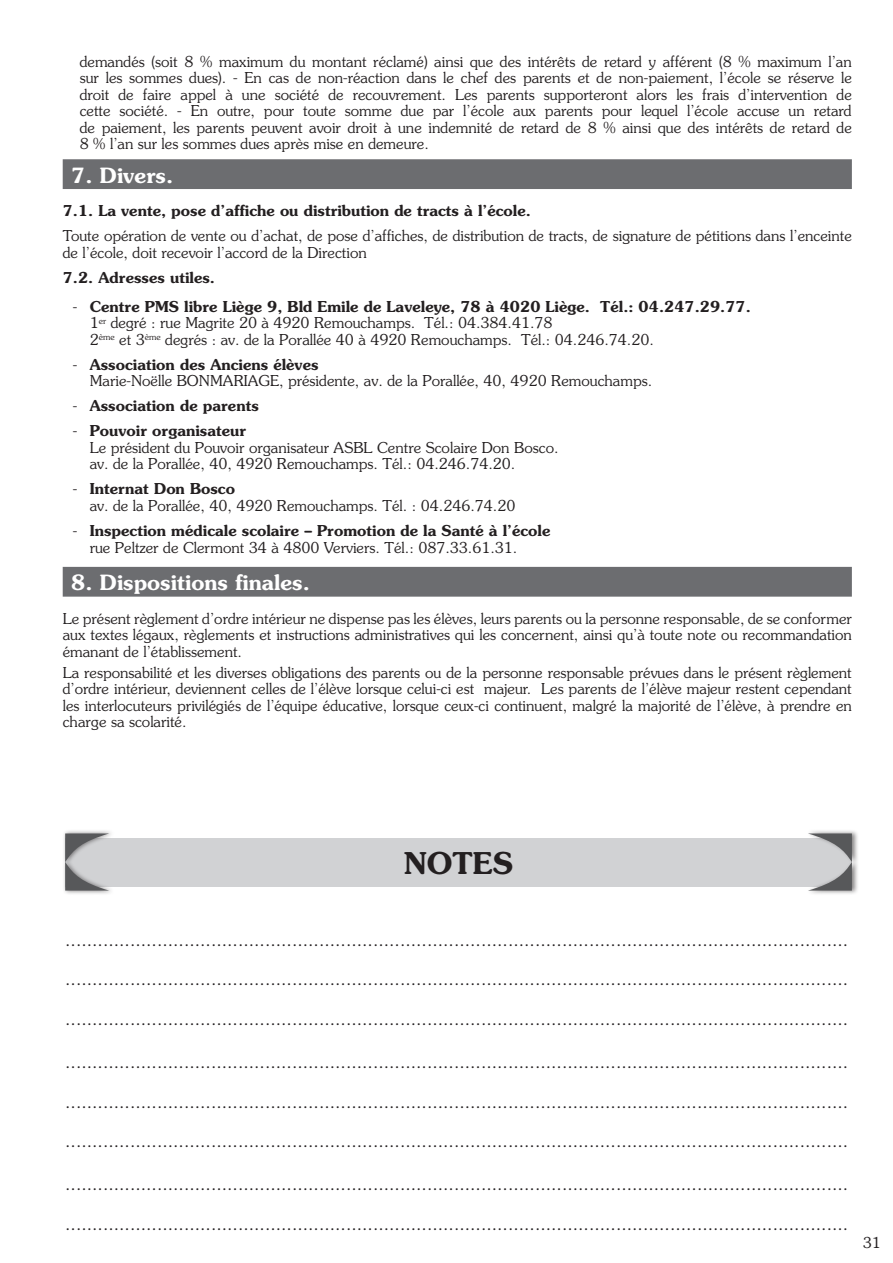
<style>
.page{position:relative;width:893px;height:1263px;background:#fff}
.page>*{position:absolute;margin:0;border:0;box-sizing:border-box;transform-origin:0 0}
.Titre_1{font:600 30px "Souvenir";color:#231f20}
.t1{font:600 21px "Souvenir";color:#fff}
.t2{font:300 18px "Souvenir";color:#231f20}
.t3{font:300 15px/16.5px "Souvenir";color:#231f20}
.t4{font:600 15px "Souvenir";color:#231f20}
.s1{font-weight:600}
.s2{font-weight:300}
</style>
<div class="page">
<div style="left:63px;top:159px;width:789px;height:30px;background:#6c6d70"></div>
<div style="left:63px;top:567px;width:789px;height:30px;background:#6c6d70"></div>
<div style="left:65px;top:838px;width:787px;height:49px;background:#d1d2d4"></div>
<div style="left:63px;top:829px;width:52px;height:66px;background:#231f20;opacity:.55"></div>
<svg style="left:65px;top:833px;width:44px;height:57px"></svg>
<div style="left:806px;top:829px;width:53px;height:66px;background:#231f20;opacity:.55"></div>
<svg style="left:808px;top:833px;width:44px;height:57px"></svg>
<p class="t3" style="left:80px;top:53px;width:774px;text-align:justify">demandés (soit 8 % maximum du montant réclamé) ainsi que des intérêts de retard y afférent (8 % maximum l’an sur les sommes dues). - En cas de non-réaction dans le chef des parents et de non-paiement, l’école se réserve le droit de faire appel à une société de recouvrement. Les parents supporteront alors les frais d’intervention de cette société. - En outre, pour toute somme due par l’école aux parents pour lequel l’école accuse un retard de paiement, les parents peuvent avoir droit à une indemnité de retard de 8 % ainsi que des intérêts de retard de 8 % l’an sur les sommes dues après mise en demeure.</p>
<p class="t1" style="left:71px;top:161px;width:104px">7. Divers.</p>
<p class="t4" style="left:63px;top:201px;width:470px">7.1. La vente, pose d’affiche ou distribution de tracts à l’école.</p>
<p class="t3" style="left:63px;top:227px;width:791px">Toute opération de vente ou d’achat, de pose d’affiches, de distribution de tracts, de signature de pétitions dans l’enceinte de l’école, doit recevoir l’accord de la Direction</p>
<p class="t4" style="left:63px;top:268px;width:154px">7.2. Adresses utiles.</p>
<p class="t3" style="left:90px;top:298px;width:663px;text-indent:-17px">- <span class="s1">Centre PMS libre Liège 9, Bld Emile de Laveleye, 78 à 4020 Liège. Tél.: 04.247.29.77.<br></span>1<sup>er</sup> degré : rue Magrite 20 à 4920 Remouchamps. Tél.: 04.384.41.78<br>2<sup>ème</sup> et 3<sup>ème</sup> degrés : av. de la Porallée 40 à 4920 Remouchamps. Tél.: 04.246.74.20.</p>
<p class="t3" style="left:90px;top:356px;width:564px;text-indent:-17px">- <span class="s1">Association des Anciens élèves<br></span>Marie-Noëlle BONMARIAGE, présidente, av. de la Porallée, 40, 4920 Remouchamps.</p>
<p class="t4" style="left:73px;top:396px;width:188px"><span class="s2">-</span> Association de parents</p>
<p class="t3" style="left:90px;top:422px;width:470px;text-indent:-17px">- <span class="s1">Pouvoir organisateur<br></span>Le président du Pouvoir organisateur ASBL Centre Scolaire Don Bosco. av. de la Porallée, 40, 4920 Remouchamps. Tél.: 04.246.74.20.</p>
<p class="t3" style="left:90px;top:480px;width:427px;text-indent:-17px">- <span class="s1">Internat Don Bosco<br></span>av. de la Porallée, 40, 4920 Remouchamps. Tél. : 04.246.74.20</p>
<p class="t3" style="left:90px;top:522px;width:462px;text-indent:-17px">- <span class="s1">Inspection médicale scolaire – Promotion de la Santé à l’école </span>rue Peltzer de Clermont 34 à 4800 Verviers. Tél.: 087.33.61.31.</p>
<p class="t1" style="left:71px;top:569px;width:240px">8. Dispositions finales.</p>
<p class="t3" style="left:63px;top:610px;width:791px;text-align:justify">Le présent règlement d’ordre intérieur ne dispense pas les élèves, leurs parents ou la personne responsable, de se conformer aux textes légaux, règlements et instructions administratives qui les concernent, ainsi qu’à toute note ou recommandation émanant de l’établissement.</p>
<p class="t3" style="left:63px;top:663px;width:791px;text-align:justify">La responsabilité et les diverses obligations des parents ou de la personne responsable prévues dans le présent règlement d’ordre intérieur, deviennent celles de l’élève lorsque celui-ci est majeur. Les parents de l’élève majeur restent cependant les interlocuteurs privilégiés de l’équipe éducative, lorsque ceux-ci continuent, malgré la majorité de l’élève, à prendre en charge sa scolarité.</p>
<p class="Titre_1" style="left:404px;top:844px;width:111px">NOTES</p>
<p class="t2" style="left:65px;top:928px;width:784px">.................................................................................................................................................</p>
<p class="t2" style="left:65px;top:968px;width:784px">.................................................................................................................................................</p>
<p class="t2" style="left:65px;top:1007px;width:784px">.................................................................................................................................................</p>
<p class="t2" style="left:65px;top:1050px;width:784px">.................................................................................................................................................</p>
<p class="t2" style="left:65px;top:1090px;width:784px">.................................................................................................................................................</p>
<p class="t2" style="left:65px;top:1130px;width:784px">.................................................................................................................................................</p>
<p class="t2" style="left:65px;top:1173px;width:784px">.................................................................................................................................................</p>
<p class="t2" style="left:65px;top:1212px;width:784px">.................................................................................................................................................</p>
<p class="t3" style="left:863px;top:1234px;width:19px">31</p>
</div>
